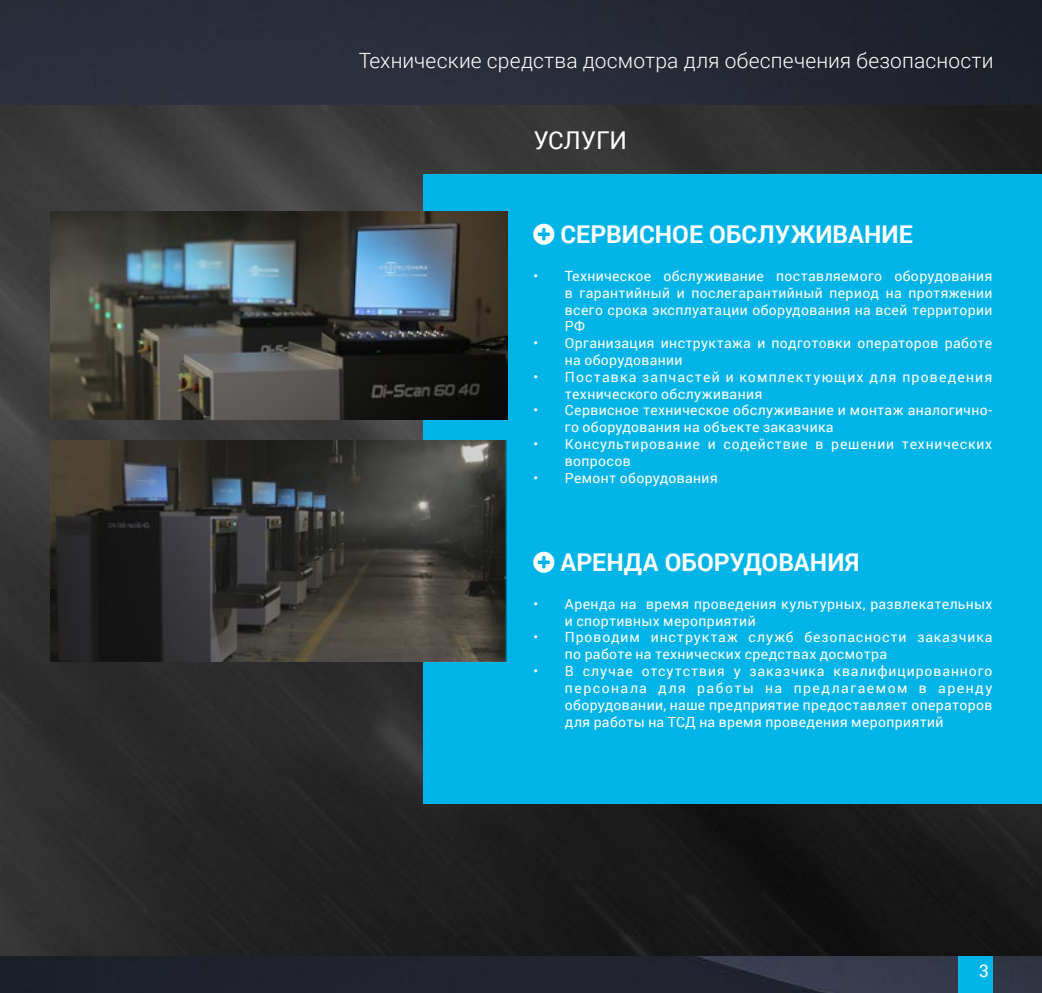
<style>
.page{position:relative;width:1042px;height:993px;background:#fff}
.page>*{position:absolute;margin:0;border:0;box-sizing:border-box;transform-origin:0 0}
.t1{font:700 24.5px "Roboto";letter-spacing:.005em;color:#fff}
.t2{font:24.5px "Roboto";letter-spacing:-.005em;color:#fff}
.t3{font:300 21px "Roboto";letter-spacing:.01em;color:#fff}
.t4{font:17.5px "Roboto";color:#fff}
.t5{font:14px/16.8px "Roboto";letter-spacing:.03em;color:#fff}
.t6{font:14px/16.8px "Roboto";letter-spacing:.06em;color:#fff}
.t7{font:14px/16.8px "Roboto";letter-spacing:.08em;color:#fff}
.t8{font:14px/16.8px "Roboto";letter-spacing:.055em;color:#fff}
</style>
<div class="page">
<img style="left:0;top:105px;width:1042px;height:850px">
<img style="left:0;top:0;width:1042px;height:105px">
<img style="left:0;top:955px;width:1042px;height:37px">
<div style="left:958px;top:955px;width:35px;height:37px;background:#00b4e7"></div>
<div style="left:423px;top:174px;width:619px;height:630px;background:#00b4e7"></div>
<img style="left:51px;top:211px;width:456px;height:208px">
<img style="left:51px;top:440px;width:456px;height:221px">
<h2 class="t3" style="left:359px;top:46px;width:636px">Технические средства досмотра для обеспечения безопасности</h2>
<h1 class="t2" style="left:533px;top:123px;width:95px">УСЛУГИ</h1>
<h1 class="t1" style="left:560px;top:217px;width:354px">СЕРВИСНОЕ ОБСЛУЖИВАНИЕ</h1>
<p class="t5" style="left:565px;top:267px;width:429px;text-align:justify;text-indent:-32px">• Техническое обслуживание поставляемого оборудования в гарантийный и послегарантийный период на протяжении всего срока эксплуатации оборудования на всей территории РФ</p>
<p class="t5" style="left:565px;top:334px;width:429px;text-indent:-32px">• Организация инструктажа и подготовки операторов работе на оборудовании</p>
<p class="t7" style="left:565px;top:368px;width:429px;text-indent:-32px">• Поставка запчастей и комплектующих для проведения технического обслуживания</p>
<p class="t5" style="left:565px;top:401px;width:429px;text-indent:-32px">• Сервисное техническое обслуживание и монтаж аналогично&shy;го оборудования на объекте заказчика</p>
<p class="t8" style="left:565px;top:435px;width:429px;text-indent:-32px">• Консультирование и содействие в решении технических вопросов</p>
<p class="t5" style="left:533px;top:468px;width:186px">• Ремонт оборудования</p>
<h1 class="t1" style="left:560px;top:545px;width:301px">АРЕНДА ОБОРУДОВАНИЯ</h1>
<p class="t5" style="left:565px;top:594px;width:429px;text-indent:-32px">• Аренда на время проведения культурных, развлекательных и спортивных мероприятий</p>
<p class="t6" style="left:565px;top:628px;width:429px;text-indent:-32px">• Проводим инструктаж служб безопасности заказчика по работе на технических средствах досмотра</p>
<p class="t5" style="left:565px;top:662px;width:429px;text-align:justify;text-indent:-32px">• В случае отсутствия у заказчика квалифицированного персонала для работы на предлагаемом в аренду оборудовании, наше предприятие предоставляет операторов для работы на ТСД на время проведения мероприятий</p>
<p class="t4" style="left:979px;top:958px;width:11px">3</p>
</div>
